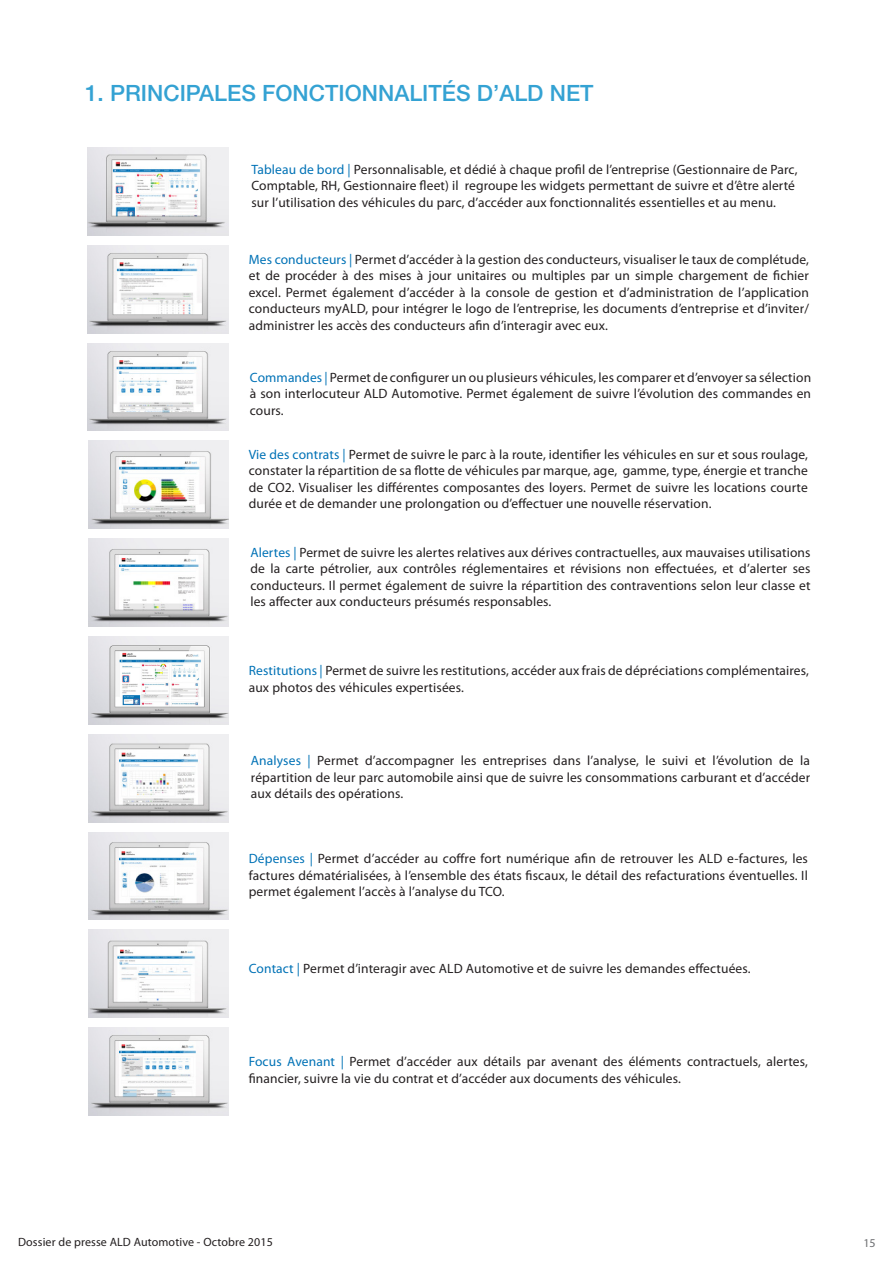
<style>
.page{position:relative;width:893px;height:1263px;background:#fff}
.page>*{position:absolute;margin:0;border:0;box-sizing:border-box;transform-origin:0 0}
.t1{font:500 22.5px "Helvetica Neue LT Pro";color:#34a2d3}
.t2{font:13.5px/16.5px "Myriad Pro";letter-spacing:.01em;color:#231f20;text-align:justify}
.t3{font:12px "Myriad Pro";letter-spacing:.01em;color:#231f20}
.t4{font:12px "Myriad Pro";color:#6d6e71}
.s1{color:#0072b6}
</style>
<div class="page">
<img style="left:88px;top:245px;width:141px;height:88px">
<img style="left:88px;top:147px;width:141px;height:88px">
<img style="left:88px;top:343px;width:141px;height:88px">
<img style="left:89px;top:441px;width:140px;height:88px">
<img style="left:89px;top:539px;width:140px;height:87px">
<img style="left:89px;top:636px;width:140px;height:88px">
<img style="left:89px;top:734px;width:140px;height:88px">
<img style="left:89px;top:832px;width:140px;height:88px">
<img style="left:89px;top:930px;width:140px;height:88px">
<img style="left:89px;top:1028px;width:140px;height:87px">
<p class="t1" style="left:85px;top:80px;width:510px">1. PRINCIPALES FONCTIONNALITÉS D’ALD NET</p>
<p class="t2" style="left:251px;top:161px;width:547px;text-align:left"><span class="s1">Tableau de bord |</span> Personnalisable, et dédié à chaque profil de l’entreprise (Gestionnaire de Parc,<br>Comptable, RH, Gestionnaire fleet) il regroupe les widgets permettant de suivre et d’être alerté sur l’utilisation des véhicules du parc, d’accéder aux fonctionnalités essentielles et au menu.</p>
<p class="t2" style="left:249px;top:251px;width:562px"><span class="s1">Mes conducteurs |</span> Permet d’accéder à la gestion des conducteurs, visualiser le taux de complétude, et de procéder à des mises à jour unitaires ou multiples par un simple chargement de fichier excel. Permet également d’accéder à la console de gestion et d’administration de l’application conducteurs myALD, pour intégrer le logo de l’entreprise, les documents d’entreprise et d’inviter/ administrer les accès des conducteurs afin d’interagir avec eux.</p>
<p class="t2" style="left:250px;top:369px;width:563px"><span class="s1">Commandes |</span> Permet de configurer un ou plusieurs véhicules, les comparer et d’envoyer sa sélection à son interlocuteur ALD Automotive. Permet également de suivre l’évolution des commandes en cours.</p>
<p class="t2" style="left:249px;top:446px;width:561px"><span class="s1">Vie des contrats |</span> Permet de suivre le parc à la route, identifier les véhicules en sur et sous roulage, constater la répartition de sa flotte de véhicules par marque, age, gamme, type, énergie et tranche de CO2. Visualiser les différentes composantes des loyers. Permet de suivre les locations courte durée et de demander une prolongation ou d’effectuer une nouvelle réservation.</p>
<p class="t2" style="left:250px;top:544px;width:562px"><span class="s1">Alertes |</span> Permet de suivre les alertes relatives aux dérives contractuelles, aux mauvaises utilisations de la carte pétrolier, aux contrôles réglementaires et révisions non effectuées, et d’alerter ses conducteurs. Il permet également de suivre la répartition des contraventions selon leur classe et les affecter aux conducteurs présumés responsables.</p>
<p class="t2" style="left:249px;top:662px;width:562px"><span class="s1">Restitutions |</span> Permet de suivre les restitutions, accéder aux frais de dépréciations complémentaires, aux photos des véhicules expertisées.</p>
<p class="t2" style="left:251px;top:752px;width:561px"><span class="s1">Analyses |</span> Permet d’accompagner les entreprises dans l’analyse, le suivi et l’évolution de la répartition de leur parc automobile ainsi que de suivre les consommations carburant et d’accéder aux détails des opérations.</p>
<p class="t2" style="left:249px;top:850px;width:561px"><span class="s1">Dépenses |</span> Permet d’accéder au coffre fort numérique afin de retrouver les ALD e-factures, les factures dématérialisées, à l’ensemble des états fiscaux, le détail des refacturations éventuelles. Il permet également l’accès à l’analyse du TCO.</p>
<p class="t2" style="left:249px;top:960px;width:503px"><span class="s1">Contact |</span> Permet d’interagir avec ALD Automotive et de suivre les demandes effectuées.</p>
<p class="t2" style="left:249px;top:1053px;width:561px"><span class="s1">Focus Avenant |</span> Permet d’accéder aux détails par avenant des éléments contractuels, alertes, financier, suivre la vie du contrat et d’accéder aux documents des véhicules.</p>
<p class="t3" style="left:18px;top:1235px;width:256px">Dossier de presse ALD Automotive - Octobre 2015</p>
<p class="t4" style="left:863px;top:1236px;width:14px">15</p>
</div>
